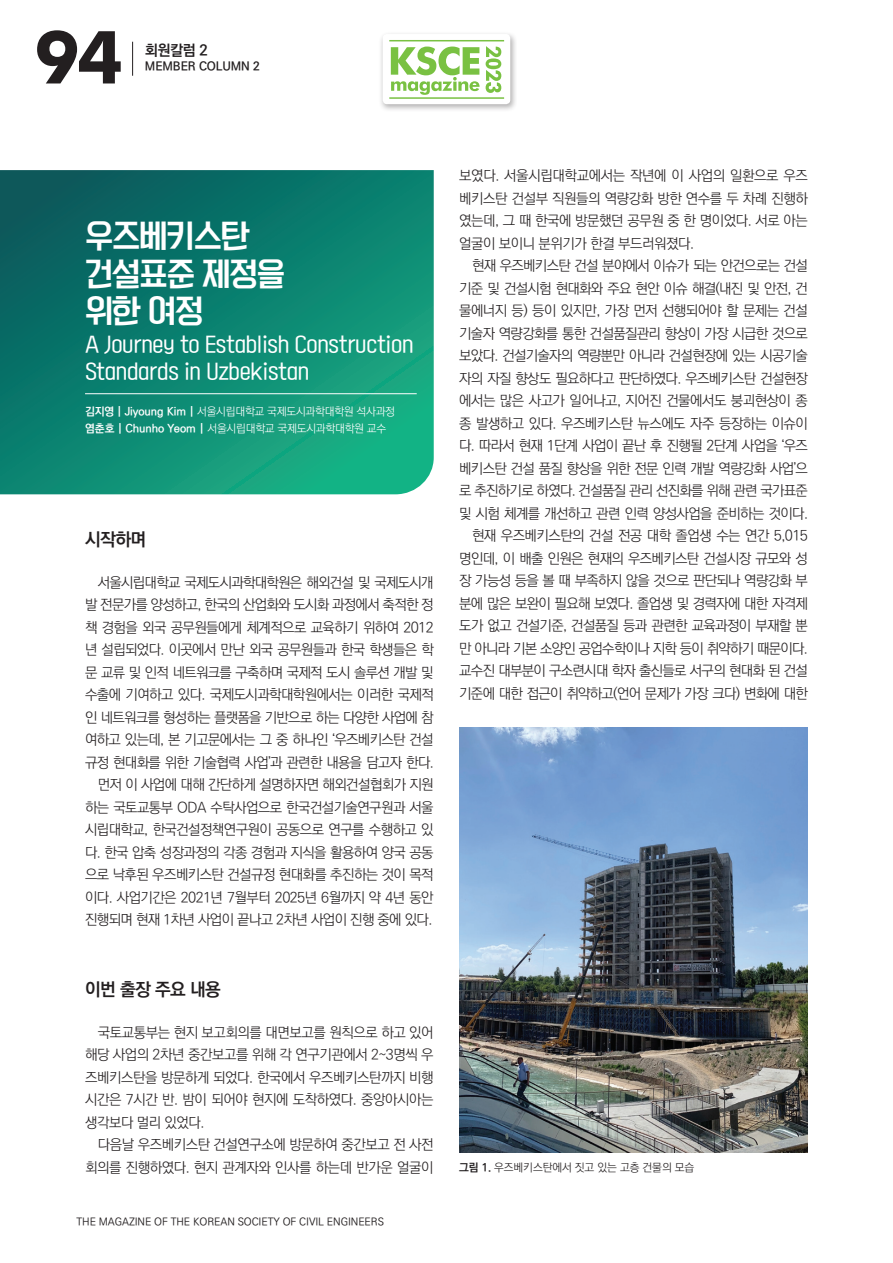
<style>
.page{position:relative;width:893px;height:1263px;background:#fff}
.page>*{position:absolute;margin:0;border:0;box-sizing:border-box;transform-origin:0 0}
.t1{font:700 73.5px "Futura BT";color:#231f20}
.t2{font:30px "Korean YNSJG4 R";letter-spacing:-.04em;color:#fff}
.t3{font:18.75px "Korean YNSJG3 R";letter-spacing:-.02em;color:#fff}
.본문_기본{font:18px "Ko Pub World Dotum PB";letter-spacing:-.03em;color:#231f20}
.t4{font:15px "Ko Pub World Dotum PB";color:#231f20}
.본문_기본-2{font:14.25px/22.5px "Ko Pub World Dotum PL";letter-spacing:-.04em;color:#231f20;text-align:justify}
.t5{font:12px "Ko Pub World Dotum PB";letter-spacing:-.01em;color:#231f20}
.저자_소속_캡션{font:11.25px "Ko Pub World Dotum PL";letter-spacing:-.02em;color:#fff}
.저자_소속_캡션-2{font:11.25px "Ko Pub World Dotum PL";letter-spacing:-.01em;color:#231f20}
.t6{font:10.5px "Ko Pub World Dotum PM";letter-spacing:-.01em;color:#231f20}
.s1{font-family:"Ko Pub World Dotum PB"}
</style>
<div class="page">
<div style="left:378px;top:31px;width:139px;height:81px;background:#231f20;opacity:.35"></div>
<div style="left:383px;top:34px;width:127px;height:70px;background:#fff;border-radius:4px"></div>
<svg style="left:391px;top:47px;width:89px;height:48px"></svg>
<hr style="left:389px;top:40px;width:115px;height:1px;background:#79c142">
<hr style="left:389px;top:97px;width:115px;height:2px;background:#79c142">
<svg style="left:486px;top:46px;width:15px;height:47px"></svg>
<hr style="left:132px;top:42px;width:1px;height:34px;background:#231f20">
<svg style="left:0;top:170px;width:434px;height:324px;background:#0e8470"></svg>
<hr style="left:85px;top:393px;width:332px;height:1px;background:#fff">
<img style="left:459px;top:727px;width:349px;height:425px">
<p class="t1" style="left:34px;top:13px;width:90px">94</p>
<p class="t4" style="left:145px;top:39px;width:64px">회원칼럼 2</p>
<p class="t5" style="left:145px;top:58px;width:116px">MEMBER COLUMN 2</p>
<p class="t2" style="left:85px;top:220px;width:166px">우즈베키스탄</p>
<p class="t2" style="left:85px;top:258px;width:202px">건설표준 제정을</p>
<p class="t2" style="left:85px;top:295px;width:120px">위한 여정</p>
<p class="t3" style="left:85px;top:334px;width:330px">A Journey to Establish Construction</p>
<p class="t3" style="left:85px;top:361px;width:226px">Standards in Uzbekistan</p>
<p class="저자_소속_캡션" style="left:85px;top:404px;width:312px"><span class="s1">김지영 | Jiyoung Kim |</span> 서울시립대학교 국제도시과학대학원 석사과정</p>
<p class="저자_소속_캡션" style="left:85px;top:420px;width:303px"><span class="s1">염춘호 | Chunho Yeom |</span> 서울시립대학교 국제도시과학대학원 교수</p>
<p class="본문_기본" style="left:85px;top:526px;width:63px">시작하며</p>
<p class="본문_기본-2" style="left:85px;top:571px;width:350px;text-indent:13px">서울시립대학교 국제도시과학대학원은 해외건설 및 국제도시개 발 전문가를 양성하고, 한국의 산업화와 도시화 과정에서 축적한 정 책 경험을 외국 공무원들에게 체계적으로 교육하기 위하여 2012 년 설립되었다. 이곳에서 만난 외국 공무원들과 한국 학생들은 학 문 교류 및 인적 네트워크를 구축하며 국제적 도시 솔루션 개발 및 수출에 기여하고 있다. 국제도시과학대학원에서는 이러한 국제적 인 네트워크를 형성하는 플랫폼을 기반으로 하는 다양한 사업에 참 여하고 있는데, 본 기고문에서는 그 중 하나인 ‘우즈베키스탄 건설 규정 현대화를 위한 기술협력 사업’과 관련한 내용을 담고자 한다.</p>
<p class="본문_기본-2" style="left:85px;top:774px;width:350px;text-indent:13px">먼저 이 사업에 대해 간단하게 설명하자면 해외건설협회가 지원 하는 국토교통부 ODA 수탁사업으로 한국건설기술연구원과 서울 시립대학교, 한국건설정책연구원이 공동으로 연구를 수행하고 있 다. 한국 압축 성장과정의 각종 경험과 지식을 활용하여 양국 공동 으로 낙후된 우즈베키스탄 건설규정 현대화를 추진하는 것이 목적 이다. 사업기간은 2021년 7월부터 2025년 6월까지 약 4년 동안 진행되며 현재 1차년 사업이 끝나고 2차년 사업이 진행 중에 있다.</p>
<p class="본문_기본" style="left:85px;top:976px;width:137px">이번 출장 주요 내용</p>
<p class="본문_기본-2" style="left:85px;top:1021px;width:350px;text-indent:13px">국토교통부는 현지 보고회의를 대면보고를 원칙으로 하고 있어 해당 사업의 2차년 중간보고를 위해 각 연구기관에서 2~3명씩 우 즈베키스탄을 방문하게 되었다. 한국에서 우즈베키스탄까지 비행 시간은 7시간 반. 밤이 되어야 현지에 도착하였다. 중앙아시아는 생각보다 멀리 있었다.</p>
<p class="본문_기본-2" style="left:85px;top:1134px;width:350px;text-align:right">다음날 우즈베키스탄 건설연구소에 방문하여 중간보고 전 사전 회의를 진행하였다. 현지 관계자와 인사를 하는데 반가운 얼굴이</p>
<p class="t6" style="left:77px;top:1214px;width:309px">THE MAGAZINE OF THE KOREAN SOCIETY OF CIVIL ENGINEERS</p>
<p class="본문_기본-2" style="left:459px;top:165px;width:350px">보였다. 서울시립대학교에서는 작년에 이 사업의 일환으로 우즈 베키스탄 건설부 직원들의 역량강화 방한 연수를 두 차례 진행하 였는데, 그 때 한국에 방문했던 공무원 중 한 명이었다. 서로 아는 얼굴이 보이니 분위기가 한결 부드러워졌다.</p>
<p class="본문_기본-2" style="left:459px;top:255px;width:350px;text-indent:13px">현재 우즈베키스탄 건설 분야에서 이슈가 되는 안건으로는 건설 기준 및 건설시험 현대화와 주요 현안 이슈 해결(내진 및 안전, 건 물에너지 등) 등이 있지만, 가장 먼저 선행되어야 할 문제는 건설 기술자 역량강화를 통한 건설품질관리 향상이 가장 시급한 것으로 보았다. 건설기술자의 역량뿐만 아니라 건설현장에 있는 시공기술 자의 자질 향상도 필요하다고 판단하였다. 우즈베키스탄 건설현장 에서는 많은 사고가 일어나고, 지어진 건물에서도 붕괴현상이 종 종 발생하고 있다. 우즈베키스탄 뉴스에도 자주 등장하는 이슈이 다. 따라서 현재 1단계 사업이 끝난 후 진행될 2단계 사업을 ‘우즈 베키스탄 건설 품질 향상을 위한 전문 인력 개발 역량강화 사업’으 로 추진하기로 하였다. 건설품질 관리 선진화를 위해 관련 국가표준 및 시험 체계를 개선하고 관련 인력 양성사업을 준비하는 것이다.</p>
<p class="본문_기본-2" style="left:459px;top:525px;width:350px;text-indent:13px">현재 우즈베키스탄의 건설 전공 대학 졸업생 수는 연간 5,015 명인데, 이 배출 인원은 현재의 우즈베키스탄 건설시장 규모와 성 장 가능성 등을 볼 때 부족하지 않을 것으로 판단되나 역량강화 부 분에 많은 보완이 필요해 보였다. 졸업생 및 경력자에 대한 자격제 도가 없고 건설기준, 건설품질 등과 관련한 교육과정이 부재할 뿐 만 아니라 기본 소양인 공업수학이나 지학 등이 취약하기 때문이다. 교수진 대부분이 구소련시대 학자 출신들로 서구의 현대화 된 건설 기준에 대한 접근이 취약하고(언어 문제가 가장 크다) 변화에 대한</p>
<p class="저자_소속_캡션-2" style="left:459px;top:1159px;width:237px"><span class="s1">그림 1.</span> 우즈베키스탄에서 짓고 있는 고층 건물의 모습</p>
</div>
